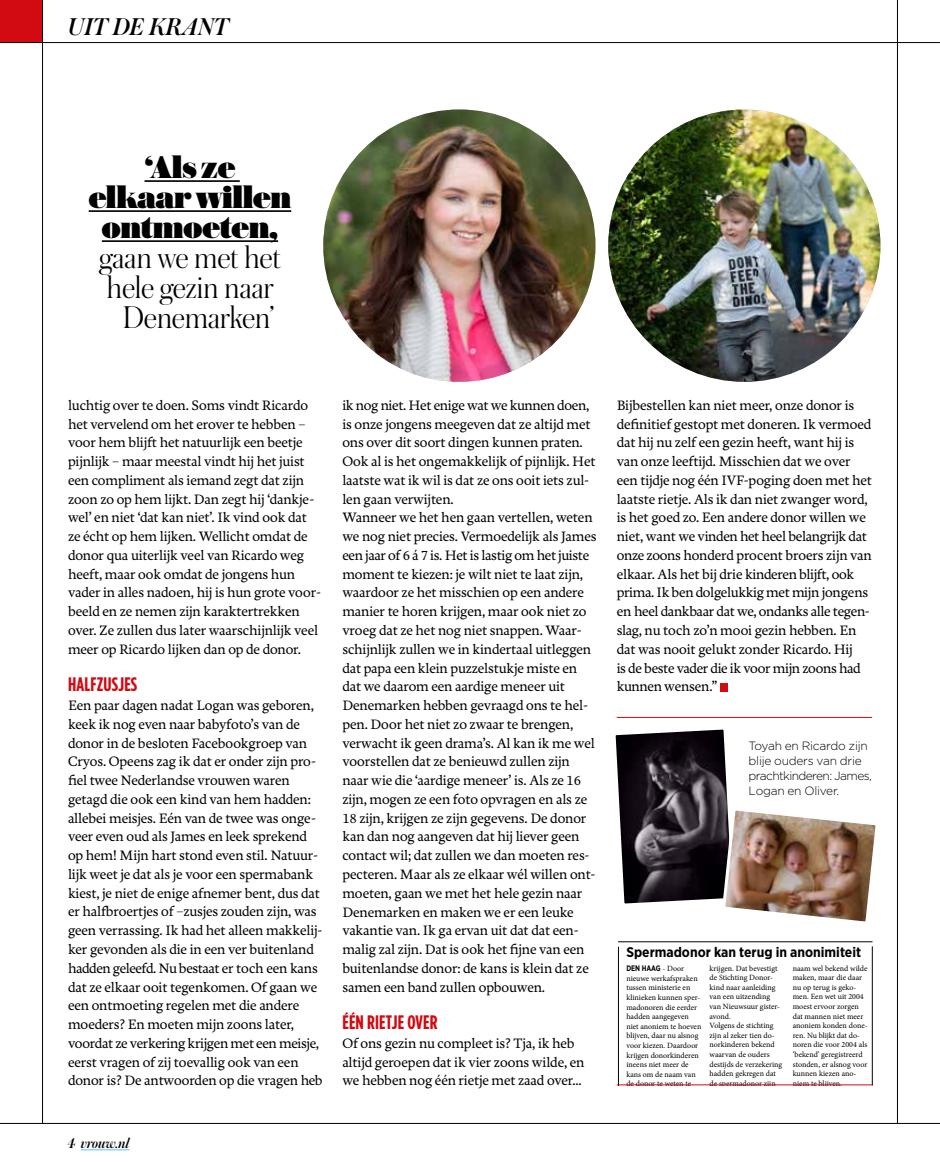
<style>
.page{position:relative;width:940px;height:1166px;background:#fff}
.page>*{position:absolute;margin:0;border:0;box-sizing:border-box;transform-origin:0 0}
.t1{font:300 33px/30px "Austin";letter-spacing:-.01em;color:#000;text-align:center}
.t2{font:900 33px/30px "Austin";letter-spacing:-.01em;color:#000;text-align:center}
.t3{font:italic 500 25.5px "Austin";letter-spacing:.01em;color:#000}
.t4{font:700 19.5px "Gotham Condensed";letter-spacing:.01em;color:#d20a11}
.t5{font:italic 500 15px "Austin";color:#000}
.t6{font:500 14.25px/18.8px "Freya";letter-spacing:-.01em;color:#000}
.t7{font:700 13.95px "Gotham Narrow";color:#000}
.t8{font:300 12px/15px "Gotham";letter-spacing:-.02em;color:#000}
.t9{font:7.95px/9.6px "Minion Pro";color:#000}
.t10{font:700 7.95px "Gotham Narrow";color:#000;scale:.9 1}
.s1{font-family:"Minion Pro";font-weight:400}
</style>
<div class="page">
<img style="left:323px;top:109px;width:272px;height:273px;border-radius:136px">
<img style="left:608px;top:109px;width:272px;height:273px;border-radius:136px">
<hr style="left:618px;top:941px;width:254px;height:1px;background:#000">
<hr style="left:618px;top:946px;width:1px;height:138px;background:#000">
<hr style="left:872px;top:946px;width:1px;height:139px;background:#000">
<svg style="left:615px;top:729px;width:261px;height:193px"></svg>
<hr style="left:617px;top:716px;width:255px;height:1px;background:#d20a11">
<hr style="left:617px;top:1084px;width:255px;height:1px;background:#d20a11">
<hr style="left:144px;top:180px;width:96px;height:2px;background:#000">
<hr style="left:89px;top:210px;width:202px;height:2px;background:#000">
<hr style="left:102px;top:240px;width:176px;height:2px;background:#000">
<div style="left:720px;top:683px;width:8px;height:8px;background:#d20a11"></div>
<hr style="left:81px;top:1149px;width:48px;height:1px;background:#5bc5f2">
<div style="left:0;top:0;width:43px;height:43px;background:#d20a11"></div>
<hr style="left:42px;top:0;width:1px;height:1123px;background:#000">
<hr style="left:897px;top:0;width:1px;height:1123px;background:#000">
<hr style="left:0;top:42px;width:940px;height:1px;background:#000">
<hr style="left:0;top:1122px;width:940px;height:1px;background:#000">
<h2 class="t3" style="left:68px;top:9px;width:162px">UIT DE KRANT</h2>
<h1 class="t2" style="left:89px;top:151px;width:204px">‘Als ze<br>elkaar willen ontmoeten,</h1>
<h1 class="t1" style="left:99px;top:241px;width:183px">gaan we met het hele gezin naar<br>Denemarken’</h1>
<p class="t6" style="left:68px;top:396px;width:254px">luchtig over te doen. Soms vindt Ricardo het vervelend om het erover te hebben – voor hem blijft het natuurlijk een beetje pijnlijk – maar meestal vindt hij het juist een compliment als iemand zegt dat zijn zoon zo op hem lijkt. Dan zegt hij ‘dankje&shy;wel’ en niet ‘dat kan niet’. Ik vind ook dat ze écht op hem lijken. Wellicht omdat de donor qua uiterlijk veel van Ricardo weg heeft, maar ook omdat de jongens hun vader in alles nadoen, hij is hun grote voor&shy;beeld en ze nemen zijn karaktertrekken over. Ze zullen dus later waarschijnlijk veel meer op Ricardo lijken dan op de donor.</p>
<h3 class="t4" style="left:68px;top:672px;width:71px">HALFZUSJES</h3>
<p class="t6" style="left:68px;top:696px;width:256px">Een paar dagen nadat Logan was geboren, keek ik nog even naar babyfoto’s van de donor in de besloten Facebookgroep van Cryos. Opeens zag ik dat er onder zijn pro&shy;fiel twee Nederlandse vrouwen waren getagd die ook een kind van hem hadden: allebei meisjes. Eén van de twee was onge&shy;veer even oud als James en leek sprekend op hem! Mijn hart stond even stil. Natuur&shy;lijk weet je dat als je voor een spermabank kiest, je niet de enige afnemer bent, dus dat er halfbroertjes of –zusjes zouden zijn, was geen verrassing. Ik had het alleen makkelij&shy;ker gevonden als die in een ver buitenland hadden geleefd. Nu bestaat er toch een kans dat ze elkaar ooit tegenkomen. Of gaan we een ontmoeting regelen met die andere moeders? En moeten mijn zoons later, voordat ze verkering krijgen met een meisje, eerst vragen of zij toevallig ook van een donor is? De antwoorden op die vragen heb</p>
<p class="t5" style="left:68px;top:1132px;width:63px">4 vrouw.nl</p>
<p class="t6" style="left:342px;top:396px;width:256px">ik nog niet. Het enige wat we kunnen doen, is onze jongens meegeven dat ze altijd met ons over dit soort dingen kunnen praten.<br>Ook al is het ongemakkelijk of pijnlijk. Het laatste wat ik wil is dat ze ons ooit iets zul&shy;len gaan verwijten.<br>Wanneer we het hen gaan vertellen, weten we nog niet precies. Vermoedelijk als James een jaar of 6 á 7 is. Het is lastig om het juiste moment te kiezen: je wilt niet te laat zijn, waardoor ze het misschien op een andere manier te horen krijgen, maar ook niet zo vroeg dat ze het nog niet snappen. Waar&shy;schijnlijk zullen we in kindertaal uitleggen dat papa een klein puzzelstukje miste en dat we daarom een aardige meneer uit Denemarken hebben gevraagd ons te hel&shy;pen. Door het niet zo zwaar te brengen, verwacht ik geen drama’s. Al kan ik me wel voorstellen dat ze benieuwd zullen zijn naar wie die ‘aardige meneer’ is. Als ze 16 zijn, mogen ze een foto opvragen en als ze 18 zijn, krijgen ze zijn gegevens. De donor kan dan nog aangeven dat hij liever geen contact wil; dat zullen we dan moeten res&shy;pecteren. Maar als ze elkaar wél willen ont&shy;moeten, gaan we met het hele gezin naar Denemarken en maken we er een leuke vakantie van. Ik ga ervan uit dat dat een&shy;malig zal zijn. Dat is ook het fijne van een buitenlandse donor: de kans is klein dat ze samen een band zullen opbouwen.</p>
<h3 class="t4" style="left:342px;top:1010px;width:97px">ÉÉN RIETJE OVER</h3>
<p class="t6" style="left:342px;top:1033px;width:244px">Of ons gezin nu compleet is? Tja, ik heb altijd geroepen dat ik vier zoons wilde, en we hebben nog één rietje met zaad over...</p>
<p class="t6" style="left:617px;top:396px;width:257px">Bijbestellen kan niet meer, onze donor is definitief gestopt met doneren. Ik vermoed dat hij nu zelf een gezin heeft, want hij is van onze leeftijd. Misschien dat we over een tijdje nog één IVF-poging doen met het laatste rietje. Als ik dan niet zwanger word, is het goed zo. Een andere donor willen we niet, want we vinden het heel belangrijk dat onze zoons honderd procent broers zijn van elkaar. Als het bij drie kinderen blijft, ook prima. Ik ben dolgelukkig met mijn jongens en heel dankbaar dat we, ondanks alle tegen&shy;slag, nu toch zo’n mooi gezin hebben. En dat was nooit gelukt zonder Ricardo. Hij<br>is de beste vader die ik voor mijn zoons had kunnen wensen.”</p>
<p class="t8" style="left:748px;top:737px;width:125px">Toyah en Ricardo zijn blije ouders van drie prachtkinderen: James,<br>Logan en Oliver.</p>
<p class="t7" style="left:626px;top:942px;width:236px">Spermadonor kan terug in anonimiteit</p>
<p class="t10" style="left:626px;top:963px;width:66px">DEN HAAG <span class="s1">- Door</span></p>
<p class="t9" style="left:626px;top:973px;width:76px">nieuwe werkafspraken tussen ministerie en klinieken kunnen sper&shy;madonoren die eerder hadden aangegeven niet anoniem te hoeven blijven, daar nu alsnog voor kiezen. Daardoor krijgen donorkinderen ineens niet meer de kans om de naam van de donor te weten te</p>
<p class="t9" style="left:709px;top:963px;width:74px">krijgen. Dat bevestigt de Stichting Donor&shy;kind naar aanleiding van een uitzending van Nieuwsuur gister&shy;avond.<br>Volgens de stichting zijn al zeker tien do&shy;norkinderen bekend waarvan de ouders destijds de verzekering hadden gekregen dat de spermadonor zijn</p>
<p class="t9" style="left:793px;top:963px;width:76px">naam wel bekend wilde maken, maar die daar nu op terug is geko&shy;men. Een wet uit 2004 moest ervoor zorgen dat mannen niet meer anoniem konden done&shy;ren. Nu blijkt dat do&shy;noren die voor 2004 als ‘bekend’ geregistreerd stonden, er alsnog voor kunnen kiezen ano&shy;niem te blijven.</p>
</div>
